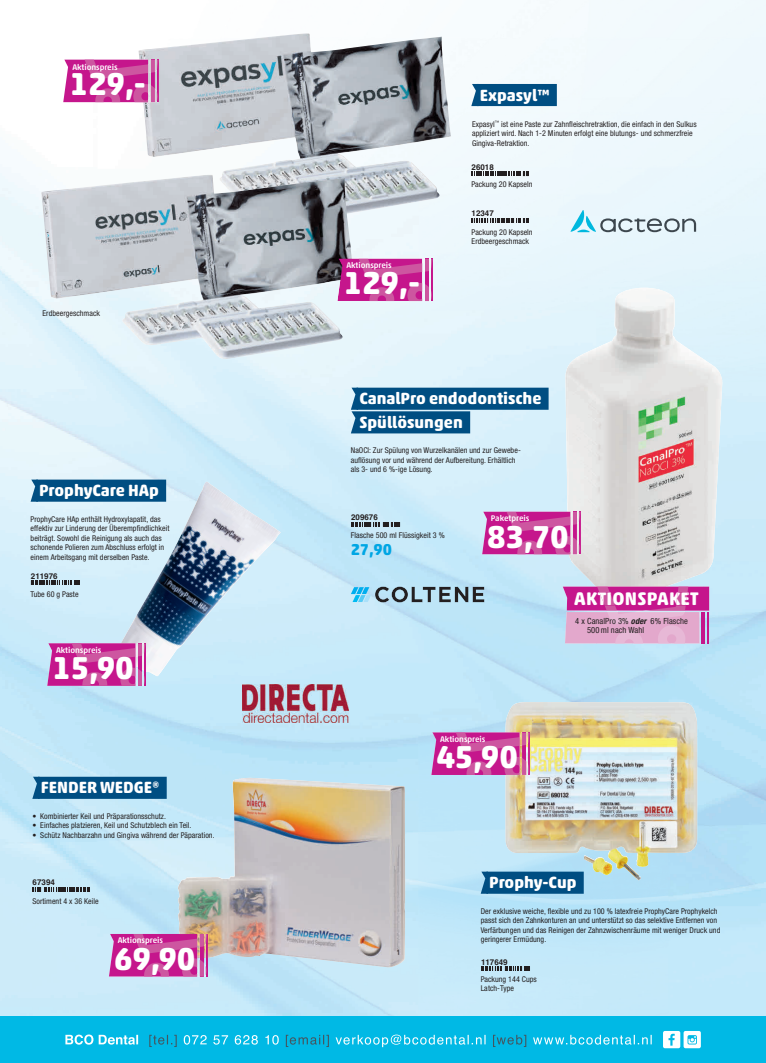
<style>
.page{position:relative;width:766px;height:1063px;background:#fff}
.page>*{position:absolute;margin:0;border:0;box-sizing:border-box;transform-origin:0 0}
.t1{font:700 32.2px "Akko Rounded Pro";letter-spacing:-.01em;color:#fff}
.t2{font:700 18.5px "Akko Rounded Pro";color:#fff}
.t3{font:700 16.5px/23.7px "Akko Rounded Pro";color:#fff}
.t4{font:700 16px "Akko Rounded Pro";color:#00a6e4}
.t5{font:condensed 8.5px/9.5px "Helvetica Neue LT Pro";letter-spacing:.01em;color:#231f20}
.t6{font:500 8.3px "Akko Rounded Pro";letter-spacing:-.01em;color:#fff}
.t7{font:condensed 8px/9.5px "Helvetica Neue LT Pro";letter-spacing:.005em;color:#231f20}
.t8{font:700 8px "Helvetica";color:#231f20}
.s1{font-weight:700;font-style:italic}
.s2{font-family:"Helvetica";font-weight:700;font-stretch:normal}
</style>
<div class="page">
<img style="left:0;top:59px;width:97px;height:957px">
<img style="left:419px;top:62px;width:346px;height:248px">
<img style="left:311px;top:218px;width:72px;height:560px">
<img style="left:418px;top:310px;width:178px;height:426px">
<img style="left:241px;top:523px;width:71px;height:255px">
<img style="left:632px;top:644px;width:71px;height:93px">
<img style="left:667px;top:736px;width:36px;height:280px">
<img style="left:453px;top:776px;width:71px;height:240px">
<img style="left:524px;top:847px;width:144px;height:169px">
<img style="left:204px;top:967px;width:179px;height:49px">
<div style="left:477px;top:84px;width:79px;height:22px;background:#004e82"></div>
<svg style="left:471px;top:84px;width:6px;height:22px"></svg>
<img style="left:138px;top:33px;width:313px;height:185px">
<img style="left:41px;top:175px;width:313px;height:184px">
<svg style="left:471px;top:172px;width:57px;height:4px"></svg>
<svg style="left:471px;top:218px;width:57px;height:5px"></svg>
<svg style="left:570px;top:210px;width:126px;height:22px;background:#bbd4dc"></svg>
<svg style="left:337px;top:258px;width:95px;height:44px;background:#c73d9a"></svg>
<svg style="left:63px;top:60px;width:95px;height:43px;background:#ca3c9a"></svg>
<svg style="left:351px;top:587px;width:133px;height:15px;background:#7a9bab"></svg>
<img style="left:565px;top:288px;width:157px;height:299px">
<div style="left:356px;top:388px;width:192px;height:22px;background:#004e82"></div>
<svg style="left:351px;top:388px;width:119px;height:45px"></svg>
<svg style="left:351px;top:522px;width:49px;height:5px"></svg>
<svg style="left:482px;top:512px;width:98px;height:43px;background:#c93a9a"></svg>
<svg style="left:562px;top:587px;width:147px;height:57px;background:#d574b6"></svg>
<img style="left:242px;top:685px;width:106px;height:37px">
<div style="left:38px;top:777px;width:129px;height:22px;background:#004e82"></div>
<svg style="left:32px;top:777px;width:6px;height:22px"></svg>
<img style="left:178px;top:778px;width:227px;height:189px">
<div style="left:36px;top:480px;width:130px;height:22px;background:#004e82"></div>
<svg style="left:31px;top:480px;width:7px;height:22px"></svg>
<img style="left:121px;top:482px;width:160px;height:194px">
<div style="left:486px;top:872px;width:97px;height:22px;background:#004e82"></div>
<svg style="left:480px;top:872px;width:8px;height:22px"></svg>
<img style="left:505px;top:702px;width:135px;height:178px">
<svg style="left:481px;top:966px;width:49px;height:5px"></svg>
<svg style="left:31px;top:580px;width:49px;height:5px"></svg>
<svg style="left:33px;top:887px;width:57px;height:5px"></svg>
<svg style="left:109px;top:934px;width:98px;height:43px;background:#c83797"></svg>
<hr style="left:144px;top:643px;width:2px;height:43px;background:#c5168c">
<svg style="left:47px;top:643px;width:98px;height:44px;background:#c83c9c"></svg>
<svg style="left:431px;top:732px;width:98px;height:44px;background:#c83b98"></svg>
<div style="left:0;top:1016px;width:765px;height:47px;background:#00b9e5"></div>
<svg style="left:533px;top:1035px;width:118px;height:10px"></svg>
<svg style="left:493px;top:1035px;width:33px;height:12px"></svg>
<svg style="left:335px;top:1035px;width:150px;height:12px"></svg>
<svg style="left:286px;top:1035px;width:43px;height:12px"></svg>
<svg style="left:184px;top:1035px;width:95px;height:10px"></svg>
<svg style="left:149px;top:1035px;width:28px;height:12px"></svg>
<svg style="left:65px;top:1035px;width:73px;height:10px"></svg>
<svg style="left:663px;top:1031px;width:37px;height:17px"></svg>
<p class="t6" style="left:72px;top:62px;width:47px">Aktionspreis</p>
<p class="t1" style="left:70px;top:64px;width:78px">129,-</p>
<p class="t7" style="left:43px;top:309px;width:59px">Erdbeergeschmack</p>
<p class="t3" style="left:39px;top:479px;width:121px">ProphyCare HAp</p>
<p class="t7" style="left:31px;top:514px;width:140px">ProphyCare HAp enthält Hydroxylapatit, das effektiv zur Linderung der Überempfindlichkeit beiträgt. Sowohl die Reinigung als auch das schonende Polieren zum Abschluss erfolgt in einem Arbeitsgang mit derselben Paste.</p>
<p class="t8" style="left:31px;top:571px;width:28px">211976</p>
<p class="t7" style="left:31px;top:589px;width:49px">Tube 60 g Paste</p>
<p class="t6" style="left:56px;top:645px;width:47px">Aktionspreis</p>
<p class="t1" style="left:52px;top:648px;width:83px">15,90</p>
<p class="t3" style="left:41px;top:776px;width:120px">FENDER WEDGE®</p>
<p class="t7" style="left:32px;top:811px;width:135px">• Kombinierter Keil und Präparationsschutz.</p>
<p class="t7" style="left:32px;top:821px;width:161px">• Einfaches platzieren, Keil und Schutzblech ein Teil.</p>
<p class="t7" style="left:32px;top:830px;width:184px">• Schütz Nachbarzahn und Gingiva während der Päparation.</p>
<p class="t8" style="left:33px;top:878px;width:24px">67394</p>
<p class="t7" style="left:32px;top:896px;width:68px">Sortiment 4 x 36 Keile</p>
<p class="t6" style="left:118px;top:935px;width:47px">Aktionspreis</p>
<p class="t1" style="left:114px;top:939px;width:83px">69,90</p>
<p class="t3" style="left:479px;top:83px;width:71px">Expasyl™</p>
<p class="t7" style="left:472px;top:119px;width:226px">Expasyl<sup>™</sup> ist eine Paste zur Zahnfleischretraktion, die einfach in den Sulkus appliziert wird. Nach 1-2 Minuten erfolgt eine blutungs- und schmerzfreie<br>Gingiva-Retraktion.</p>
<p class="t8" style="left:471px;top:162px;width:24px">26018</p>
<p class="t6" style="left:346px;top:261px;width:47px">Aktionspreis</p>
<p class="t1" style="left:344px;top:263px;width:78px">129,-</p>
<p class="t7" style="left:471px;top:180px;width:63px">Packung 20 Kapseln</p>
<p class="t7" style="left:471px;top:227px;width:63px">Packung 20 Kapseln<br>Erdbeergeschmack</p>
<p class="t8" style="left:471px;top:208px;width:24px">12347</p>
<p class="t3" style="left:359px;top:387px;width:183px">CanalPro endodontische<br>Spüllösungen</p>
<p class="t7" style="left:351px;top:446px;width:171px">NaOCl: Zur Spülung von Wurzelkanälen und zur Gewebe&shy;auflösung vor und während der Aufbereitung. Erhältlich als 3- und 6 %-ige Lösung.</p>
<p class="t8" style="left:351px;top:513px;width:28px">209676</p>
<p class="t7" style="left:351px;top:531px;width:95px">Flasche 500 ml Flüssigkeit 3 %</p>
<p class="t4" style="left:351px;top:540px;width:43px">27,90</p>
<p class="t6" style="left:491px;top:513px;width:40px">Paketpreis</p>
<p class="t1" style="left:487px;top:517px;width:83px">83,70</p>
<p class="t2" style="left:574px;top:587px;width:126px">AKTIONSPAKET</p>
<p class="t5" style="left:587px;top:616px;width:102px;text-indent:-12px">4 x CanalPro 3% <span class="s1">oder</span> 6% Flasche<br>500 ml nach Wahl</p>
<p class="t6" style="left:440px;top:734px;width:47px">Aktionspreis</p>
<p class="t1" style="left:436px;top:737px;width:83px">45,90</p>
<p class="t3" style="left:489px;top:871px;width:89px">Prophy-Cup</p>
<p class="t7" style="left:480px;top:906px;width:241px">Der exklusive weiche, flexible und zu 100 % latexfreie ProphyCare Prophykelch passt sich den Zahnkonturen an und unterstützt so das selektive Entfernen von Verfärbungen und das Reinigen der Zahnzwischenräume mit weniger Druck und geringerer Ermüdung.</p>
<p class="t7" style="left:480px;top:953px;width:58px;line-height:17.4px"><span class="s2">117649<br></span>Packung 144 Cups</p>
<p class="t7" style="left:480px;top:984px;width:35px">Latch-Type</p>
</div>
